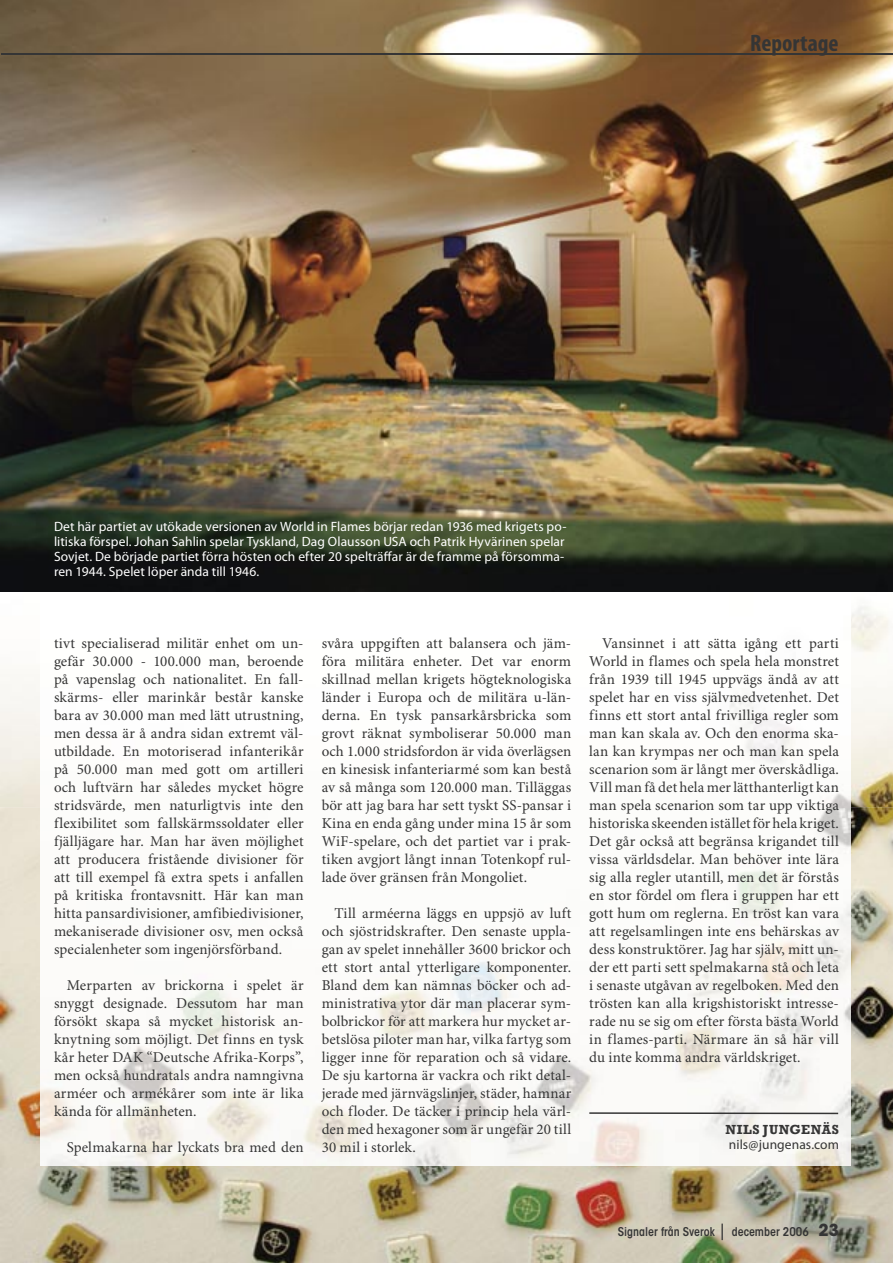
<style>
.page{position:relative;width:893px;height:1263px;background:#fff}
.page>*{position:absolute;margin:0;border:0;box-sizing:border-box;transform-origin:0 0}
.t1{font:700 condensed 24px "Myriad Pro";color:#353535}
.t2{font:15px/18px "Minion Pro";letter-spacing:.005em;color:#353535;text-align:justify}
.t3{font:13.5px/15px "Myriad Pro";letter-spacing:.005em;color:#fff}
.t4{font:13.5px "Myriad Pro";letter-spacing:.005em;color:#353535}
.t5{font:700 13.5px "Rockwell";letter-spacing:.04em;color:#353535}
.t6{font:600 condensed 12px "ITC Avant Garde Std";color:#353535}
.s1{font-weight:400;font-stretch:normal;font-size:16.5px}
.s2{font-weight:700;font-stretch:normal;font-size:16.5px}
</style>
<div class="page">
<img style="left:0;top:807px;width:893px;height:456px">
<img style="left:40px;top:591px;width:810px;height:574px">
<img style="left:0;top:591px;width:53px;height:216px">
<img style="left:840px;top:591px;width:53px;height:216px">
<img style="left:0;top:0;width:893px;height:591px">
<hr style="left:1px;top:53px;width:892px;height:2px;background:#353535">
<hr style="left:589px;top:1112px;width:249px;height:2px;background:#353535">
<h1 class="t1" style="left:750px;top:30px;width:90px">Reportage</h1>
<p class="t3" style="left:54px;top:519px;width:514px">Det här partiet av utökade versionen av World in Flames börjar redan 1936 med krigets po&shy;litiska förspel. Johan Sahlin spelar Tyskland, Dag Olausson USA och Patrik Hyvärinen spelar Sovjet. De började partiet förra hösten och efter 20 spelträffar är de framme på försomma&shy;ren 1944. Spelet löper ända till 1946.</p>
<p class="t2" style="left:54px;top:635px;width:251px">tivt specialiserad militär enhet om un&shy;gefär 30.000 - 100.000 man, beroende på vapenslag och nationalitet. En fall&shy;skärms- eller marinkår består kanske bara av 30.000 man med lätt utrustning, men dessa är å andra sidan extremt väl&shy;utbildade. En motoriserad infanterikår på 50.000 man med gott om artilleri och luftvärn har således mycket högre stridsvärde, men naturligtvis inte den flexibilitet som fallskärmssoldater eller fjälljägare har. Man har även möjlighet att producera fristående divisioner för att till exempel få extra spets i anfallen på kritiska frontavsnitt. Här kan man hitta pansardivisioner, amfibiedivisioner, mekaniserade divisioner osv, men också specialenheter som ingenjörsförband.</p>
<p class="t2" style="left:54px;top:977px;width:251px;text-indent:13px">Merparten av brickorna i spelet är snyggt designade. Dessutom har man försökt skapa så mycket historisk an&shy;knytning som möjligt. Det finns en tysk kår heter DAK “Deutsche Afrika-Korps”, men också hundratals andra namngivna arméer och armékårer som inte är lika kända för allmänheten.</p>
<p class="t2" style="left:67px;top:1139px;width:238px">Spelmakarna har lyckats bra med den</p>
<p class="t2" style="left:322px;top:635px;width:251px">svåra uppgiften att balansera och jäm&shy;föra militära enheter. Det var enorm skillnad mellan krigets högteknologiska länder i Europa och de militära u-län&shy;derna. En tysk pansarkårsbricka som grovt räknat symboliserar 50.000 man och 1.000 stridsfordon är vida överlägsen en kinesisk infanteriarmé som kan bestå av så många som 120.000 man. Tilläggas bör att jag bara har sett tyskt SS-pansar i Kina en enda gång under mina 15 år som WiF-spelare, och det partiet var i prak&shy;tiken avgjort långt innan Totenkopf rul&shy;lade över gränsen från Mongoliet.</p>
<p class="t2" style="left:322px;top:905px;width:251px;text-indent:13px">Till arméerna läggs en uppsjö av luft och sjöstridskrafter. Den senaste uppla&shy;gan av spelet innehåller 3600 brickor och ett stort antal ytterligare komponenter.<br>Bland dem kan nämnas böcker och ad&shy;ministrativa ytor där man placerar sym&shy;bolbrickor för att markera hur mycket ar&shy;betslösa piloter man har, vilka fartyg som ligger inne för reparation och så vidare.<br>De sju kartorna är vackra och rikt detal&shy;jerade med järnvägslinjer, städer, hamnar och floder. De täcker i princip hela värl&shy;den med hexagoner som är ungefär 20 till 30 mil i storlek.</p>
<p class="t2" style="left:589px;top:635px;width:251px;text-indent:13px">Vansinnet i att sätta igång ett parti World in flames och spela hela monstret från 1939 till 1945 uppvägs ändå av att spelet har en viss självmedvetenhet. Det finns ett stort antal frivilliga regler som man kan skala av. Och den enorma ska&shy;lan kan krympas ner och man kan spela scenarion som är långt mer överskådliga.<br>Vill man få det hela mer lätthanterligt kan man spela scenarion som tar upp viktiga historiska skeenden istället för hela kriget.<br>Det går också att begränsa krigandet till vissa världsdelar. Man behöver inte lära sig alla regler utantill, men det är förstås en stor fördel om flera i gruppen har ett gott hum om reglerna. En tröst kan vara att regelsamlingen inte ens behärskas av dess konstruktörer. Jag har själv, mitt un&shy;der ett parti sett spelmakarna stå och leta i senaste utgåvan av regelboken. Med den trösten kan alla krigshistoriskt intresse&shy;rade nu se sig om efter första bästa World in flames-parti. Närmare än så här vill du inte komma andra världskriget.</p>
<p class="t5" style="left:725px;top:1121px;width:115px">NILS JUNGENÄS</p>
<p class="t4" style="left:729px;top:1137px;width:112px">nils@jungenas.com</p>
<p class="t6" style="left:618px;top:1224px;width:223px">Signaler från Sverok <span class="s1">|</span> december 2006 <span class="s2">23</span></p>
</div>
